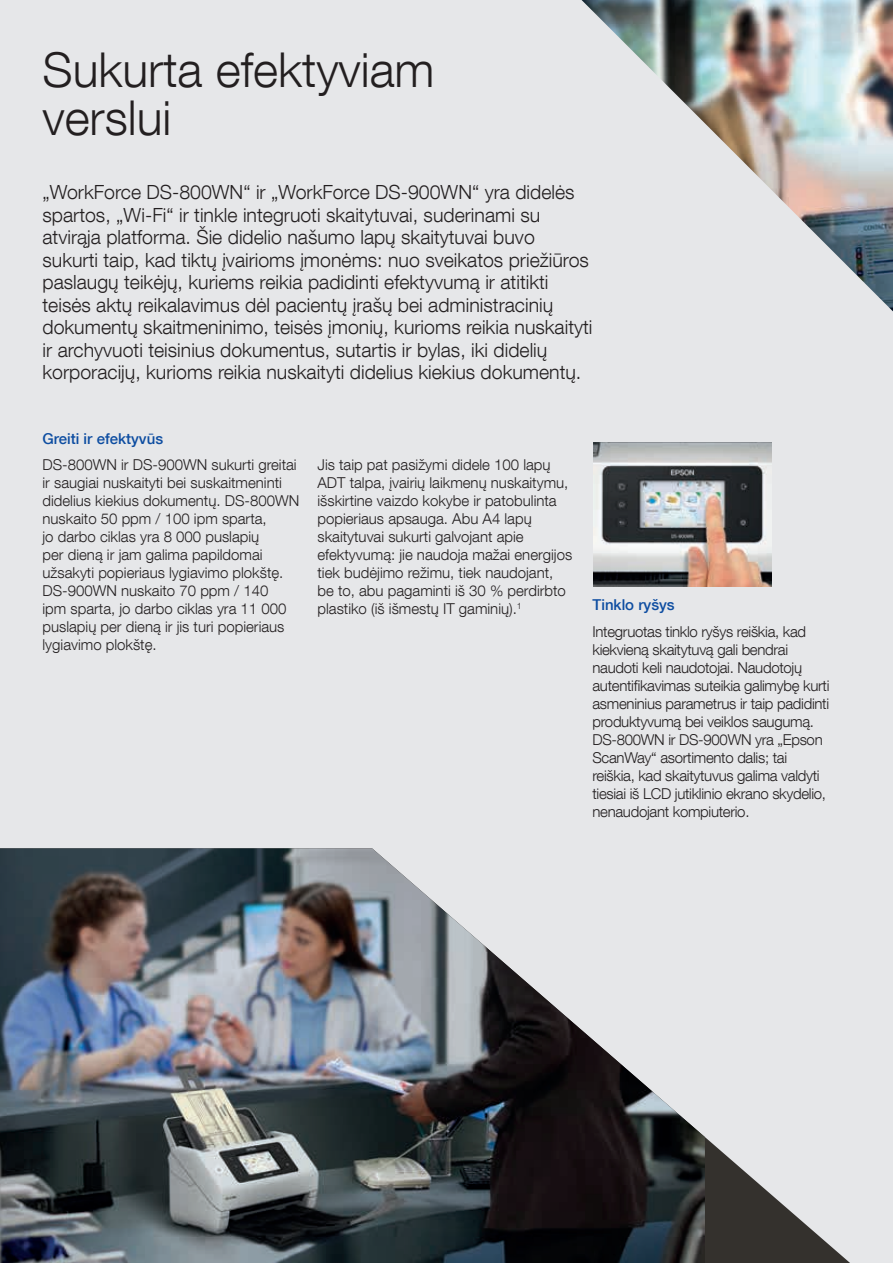
<style>
.page{position:relative;width:893px;height:1263px;background:#e6e7e9}
.page>*{position:absolute;margin:0;border:0;box-sizing:border-box;transform-origin:0 0}
.t1{font:300 48px/48px "Helvetica Neue LT Com";color:#231f20}
.t2{font:300 19.5px/22.5px "Helvetica Neue LT Com";color:#231f20}
.t3{font:300 15px/18px "Helvetica Neue LT Com";color:#231f20}
.t4{font:300 15px/18px "Helvetica Neue LT Com";letter-spacing:-.02em;color:#231f20}
.t5{font:500 15px "Helvetica Neue LT Com";color:#0d4da1}
</style>
<div class="page">
<img style="left:593px;top:442px;width:178px;height:145px">
<svg style="left:705px;top:848px;width:145px;height:415px;background:#cacacb"></svg>
<img style="left:0;top:848px;width:705px;height:415px">
<h1 class="t1" style="left:43px;top:45px;width:394px">Sukurta efektyviam verslui</h1>
<p class="t2" style="left:43px;top:181px;width:551px">„WorkForce DS-800WN“ ir „WorkForce DS-900WN“ yra didelės spartos, „Wi-Fi“ ir tinkle integruoti skaitytuvai, suderinami su atvirąja platforma. Šie didelio našumo lapų skaitytuvai buvo sukurti taip, kad tiktų įvairioms įmonėms: nuo sveikatos priežiūros paslaugų teikėjų, kuriems reikia padidinti efektyvumą ir atitikti teisės aktų reikalavimus dėl pacientų įrašų bei administracinių dokumentų skaitmeninimo, teisės įmonių, kurioms reikia nuskaityti ir archyvuoti teisinius dokumentus, sutartis ir bylas, iki didelių korporacijų, kurioms reikia nuskaityti didelius kiekius dokumentų.</p>
<p class="t5" style="left:43px;top:430px;width:122px">Greiti ir efektyvūs</p>
<p class="t3" style="left:43px;top:455px;width:258px">DS-800WN ir DS-900WN sukurti greitai ir saugiai nuskaityti bei suskaitmeninti didelius kiekius dokumentų. DS-800WN nuskaito 50 ppm / 100 ipm sparta,<br>jo darbo ciklas yra 8 000 puslapių<br>per dieną ir jam galima papildomai užsakyti popieriaus lygiavimo plokštę.<br>DS-900WN nuskaito 70 ppm / 140<br>ipm sparta, jo darbo ciklas yra 11 000 puslapių per dieną ir jis turi popieriaus lygiavimo plokštę.</p>
<p class="t3" style="left:317px;top:455px;width:256px">Jis taip pat pasižymi didele 100 lapų ADT talpa, įvairių laikmenų nuskaitymu, išskirtine vaizdo kokybe ir patobulinta popieriaus apsauga. Abu A4 lapų skaitytuvai sukurti galvojant apie efektyvumą: jie naudoja mažai energijos tiek budėjimo režimu, tiek naudojant, be to, abu pagaminti iš 30 % perdirbto plastiko (iš išmestų IT gaminių).<sup>1</sup></p>
<p class="t5" style="left:592px;top:596px;width:84px">Tinklo ryšys</p>
<p class="t4" style="left:592px;top:622px;width:238px">Integruotas tinklo ryšys reiškia, kad kiekvieną skaitytuvą gali bendrai naudoti keli naudotojai. Naudotojų autentifikavimas suteikia galimybę kurti asmeninius parametrus ir taip padidinti produktyvumą bei veiklos saugumą.<br>DS-800WN ir DS-900WN yra „Epson ScanWay“ asortimento dalis; tai reiškia, kad skaitytuvus galima valdyti tiesiai iš LCD jutiklinio ekrano skydelio, nenaudojant kompiuterio.</p>
</div>
